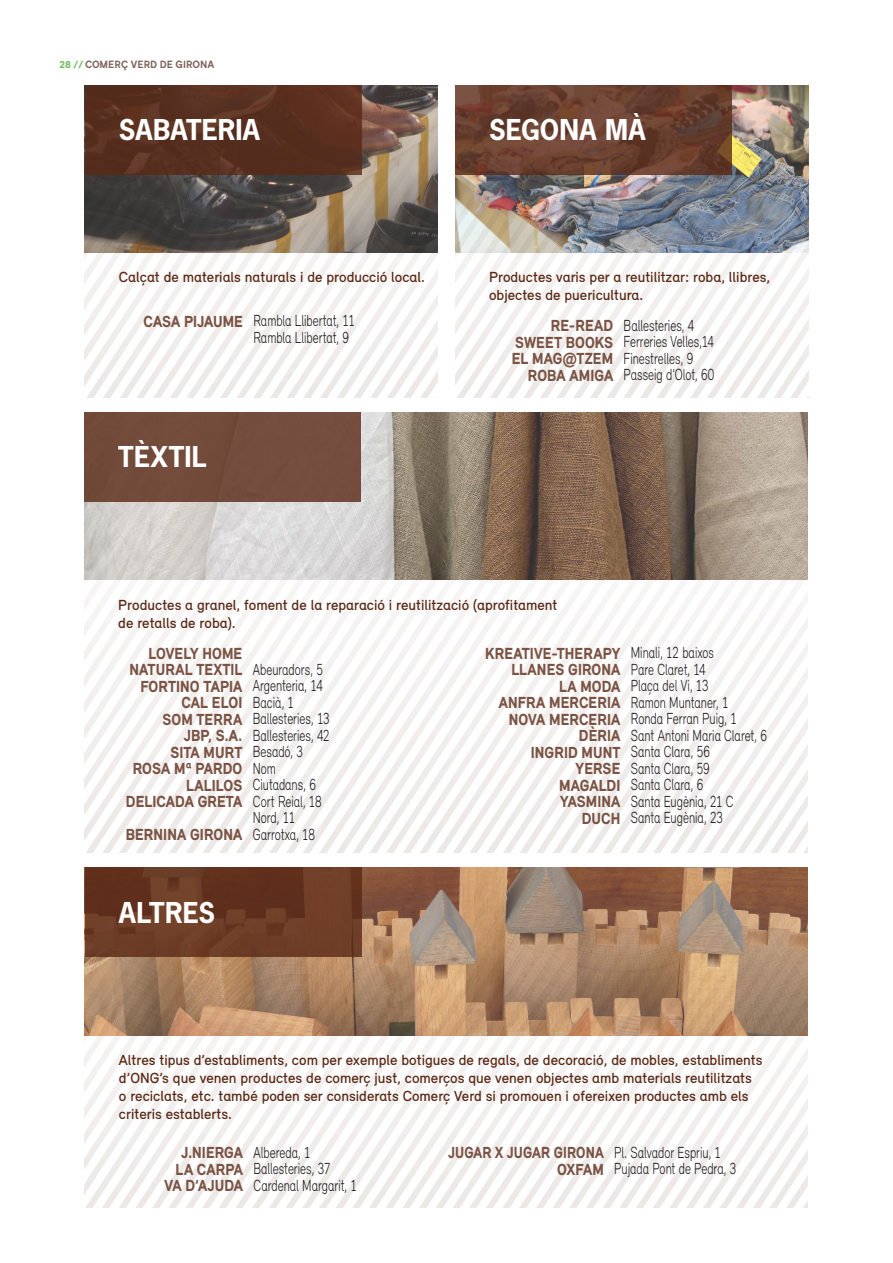
<style>
.page{position:relative;width:893px;height:1263px;background:#fff}
.page>*{position:absolute;margin:0;border:0;box-sizing:border-box;transform-origin:0 0}
.t1{font:700 27px "News Gothic Std";letter-spacing:.005em;color:#fff}
.t2{font:300 16.5px/16.5px "Relevant";letter-spacing:-.005em;color:#231f20;scale:.75 1}
.t3{font:900 16.5px/16.5px "Relevant";letter-spacing:.005em;color:#7b5445;text-align:right;scale:.9 1}
.t4{font:900 16.5px/16.5px "Relevant";letter-spacing:.005em;color:#7b5445;text-align:right;scale:.86 1}
.t5{font:500 15px/18px "Relevant";color:#5a2916}
.t6{font:700 10.5px "Rezero";color:#7d625b}
.s1{font-family:"Relevant";font-weight:900;color:#6ebd5c}
</style>
<div class="page">
<svg style="left:85px;top:252px;width:353px;height:145px"></svg>
<svg style="left:85px;top:1035px;width:723px;height:173px"></svg>
<svg style="left:455px;top:252px;width:353px;height:145px"></svg>
<img style="left:85px;top:85px;width:353px;height:167px">
<img style="left:85px;top:868px;width:723px;height:167px">
<img style="left:455px;top:85px;width:353px;height:167px">
<div style="left:85px;top:85px;width:276px;height:89px;background:linear-gradient(to right,#573020,#5b3020)"></div>
<div style="left:85px;top:868px;width:276px;height:89px;background:linear-gradient(to right,#673823,#6c3b25)"></div>
<svg style="left:455px;top:85px;width:276px;height:89px;background:#694030"></svg>
<svg style="left:84px;top:587px;width:724px;height:266px"></svg>
<img style="left:84px;top:412px;width:724px;height:168px">
<div style="left:84px;top:412px;width:277px;height:89px;background:#744c3d"></div>
<p class="t6" style="left:59px;top:59px;width:156px"><span class="s1">28 //</span> COMERÇ VERD DE GIRONA</p>
<h1 class="t1" style="left:119px;top:112px;width:143px">SABATERIA</h1>
<p class="t5" style="left:119px;top:268px;width:307px">Calçat de materials naturals i de producció local.</p>
<p class="t3" style="left:144px;top:312px;width:112px">CASA PIJAUME</p>
<p class="t2" style="left:253px;top:312px;width:137px">Rambla Llibertat, 11<br>Rambla Llibertat, 9</p>
<h1 class="t1" style="left:118px;top:439px;width:90px">TÈXTIL</h1>
<h1 class="t1" style="left:489px;top:112px;width:158px">SEGONA MÀ</h1>
<p class="t5" style="left:489px;top:268px;width:283px">Productes varis per a reutilitzar: roba, llibres, objectes de puericultura.</p>
<p class="t3" style="left:512px;top:317px;width:114px">RE-READ<br>SWEET BOOKS<br>EL MAG@TZEM<br>ROBA AMIGA</p>
<p class="t2" style="left:624px;top:317px;width:122px">Ballesteries, 4<br>Ferreries Velles,14<br>Finestrelles, 9<br>Passeig d’Olot, 60</p>
<p class="t5" style="left:118px;top:595px;width:441px">Productes a granel, foment de la reparació i reutilització (aprofitament de retalls de roba).</p>
<p class="t3" style="left:126px;top:644px;width:131px">LOVELY HOME<br>NATURAL TEXTIL<br>FORTINO TAPIA<br>CAL ELOI<br>SOM TERRA<br>JBP, S.A.<br>SITA MURT<br>ROSA Mª PARDO<br>LALILOS<br>DELICADA GRETA</p>
<p class="t3" style="left:126px;top:826px;width:131px">BERNINA GIRONA</p>
<p class="t2" style="left:253px;top:661px;width:104px">Abeuradors, 5<br>Argenteria, 14<br>Bacià, 1<br>Ballesteries, 13<br>Ballesteries, 42<br>Besadó, 3<br>Nom<br>Ciutadans, 6<br>Cort Reial, 18<br>Nord, 11<br>Garrotxa, 18</p>
<p class="t3" style="left:485px;top:644px;width:152px">KREATIVE-THERAPY<br>LLANES GIRONA<br>LA MODA<br>ANFRA MERCERIA<br>NOVA MERCERIA<br>DÈRIA<br>INGRID MUNT<br>YERSE<br>MAGALDI<br>YASMINA<br>DUCH</p>
<p class="t2" style="left:631px;top:644px;width:183px">Minali, 12 baixos<br>Pare Claret, 14<br>Plaça del Vi, 13<br>Ramon Muntaner, 1<br>Ronda Ferran Puig, 1<br>Sant Antoni Maria Claret, 6<br>Santa Clara, 56<br>Santa Clara, 59<br>Santa Clara, 6<br>Santa Eugènia, 21 C<br>Santa Eugènia, 23</p>
<h1 class="t1" style="left:119px;top:895px;width:98px">ALTRES</h1>
<p class="t5" style="left:119px;top:1051px;width:645px">Altres tipus d’establiments, com per exemple botigues de regals, de decoració, de mobles, establiments d’ONG’s que venen productes de comerç just, comerços que venen objectes amb materials reutilitzats o reciclats, etc. també poden ser considerats Comerç Verd si promouen i ofereixen productes amb els criteris establerts.</p>
<p class="t2" style="left:253px;top:1144px;width:140px">Albereda, 1<br>Ballesteries, 37<br>Cardenal Margarit, 1</p>
<p class="t2" style="left:614px;top:1144px;width:164px">Pl. Salvador Espriu, 1<br>Pujada Pont de Pedra, 3</p>
<p class="t3" style="left:165px;top:1144px;width:89px">J.NIERGA<br>LA CARPA<br>VA D’AJUDA</p>
<p class="t4" style="left:448px;top:1144px;width:183px">JUGAR X JUGAR GIRONA<br>OXFAM</p>
</div>
